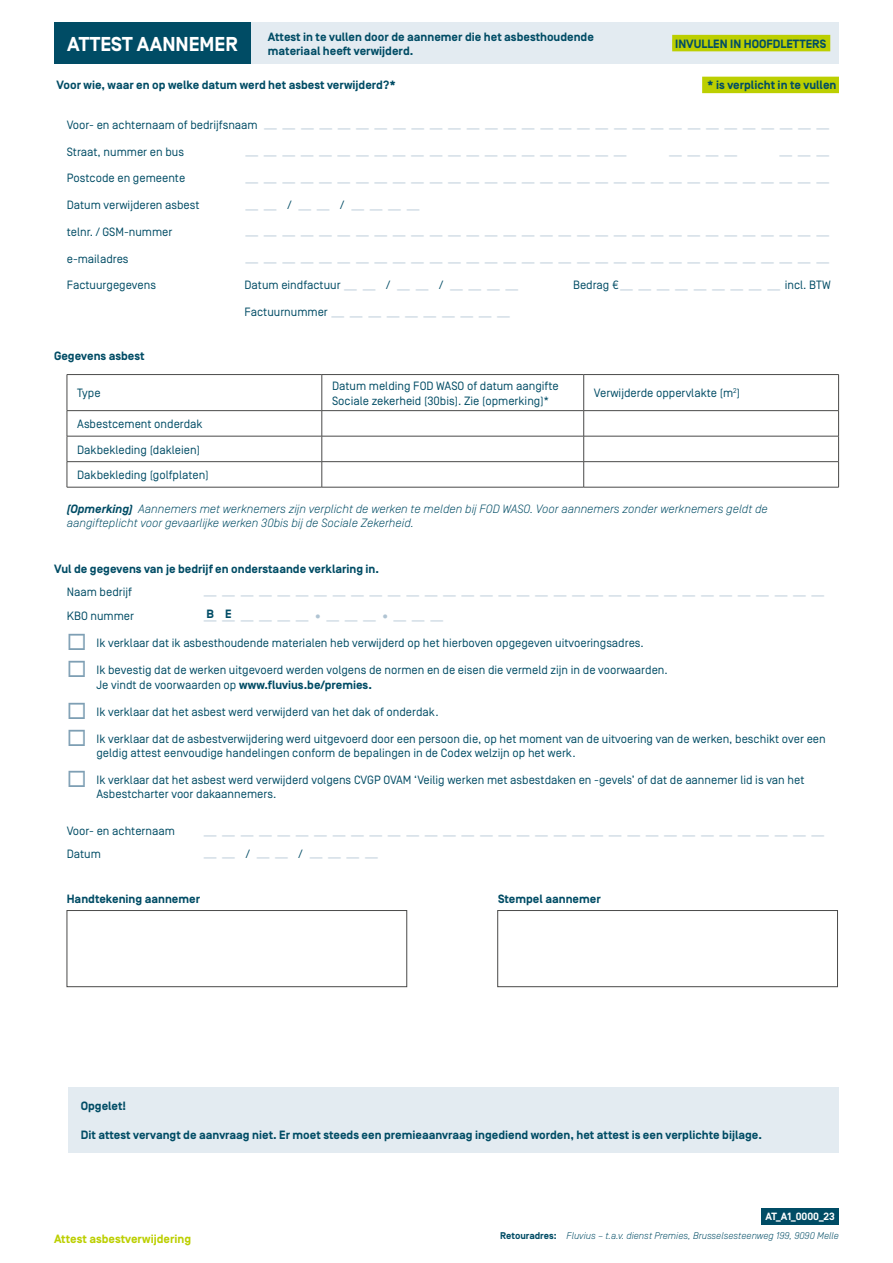
<style>
.page{position:relative;width:893px;height:1263px;background:#fff}
.page>*{position:absolute;margin:0;border:0;box-sizing:border-box;transform-origin:0 0}
.t1{font:700 20.1px "Simplon Norm";color:#fff}
.t2{font:12px/14.4px "Simplon Norm";color:#004c65}
.t3{font:700 12px/14.4px "Simplon Norm";color:#004c65}
.t4{font:12px "Simplon Norm";color:#b0c4d3;scale:1.5 1}
.t5{font:italic 300 12px/14.4px "Simplon Norm";color:#004c65}
.t6{font:700 12px "Simplon Norm";color:#bccf00}
.t7{font:700 10.5px "Simplon Norm";letter-spacing:-.005em;color:#fff}
.t8{font:italic 300 9.75px "Simplon Norm";color:#004c65}
.s1{color:#bccf00}
.s2{color:#b0c4d3}
.s3{color:#fff}
.s4{font-weight:700}
.s5{color:#7e9fb4}
.s6{font-weight:700;font-style:normal}
</style>
<div class="page">
<div style="left:54px;top:23px;width:197px;height:41px;background:#004c65"></div>
<div style="left:251px;top:23px;width:588px;height:41px;background:#e3ebf1"></div>
<div style="left:672px;top:35px;width:158px;height:16px;background:#bccf00"></div>
<div style="left:761px;top:1207px;width:78px;height:17px;background:#004c65"></div>
<div style="left:702px;top:77px;width:137px;height:16px;background:#bccf00"></div>
<svg style="left:68px;top:375px;width:770px;height:112px"></svg>
<hr style="left:67px;top:374px;width:255px;height:1px;background:#4a4a49">
<hr style="left:67px;top:375px;width:1px;height:35px;background:#4a4a49">
<hr style="left:322px;top:374px;width:262px;height:1px;background:#4a4a49">
<hr style="left:322px;top:375px;width:1px;height:35px;background:#4a4a49">
<hr style="left:584px;top:374px;width:255px;height:1px;background:#4a4a49">
<hr style="left:583px;top:375px;width:1px;height:35px;background:#4a4a49">
<hr style="left:838px;top:375px;width:1px;height:35px;background:#4a4a49">
<hr style="left:67px;top:410px;width:255px;height:1px;background:#4a4a49">
<hr style="left:322px;top:410px;width:262px;height:1px;background:#4a4a49">
<hr style="left:584px;top:410px;width:255px;height:1px;background:#4a4a49">
<hr style="left:67px;top:436px;width:255px;height:1px;background:#4a4a49">
<hr style="left:322px;top:436px;width:262px;height:1px;background:#4a4a49">
<hr style="left:584px;top:436px;width:255px;height:1px;background:#4a4a49">
<hr style="left:67px;top:461px;width:255px;height:1px;background:#4a4a49">
<svg style="left:67px;top:411px;width:1px;height:76px"></svg>
<hr style="left:322px;top:461px;width:262px;height:1px;background:#4a4a49">
<svg style="left:322px;top:411px;width:1px;height:76px"></svg>
<hr style="left:584px;top:461px;width:255px;height:1px;background:#4a4a49">
<svg style="left:583px;top:411px;width:1px;height:76px"></svg>
<svg style="left:838px;top:411px;width:1px;height:76px"></svg>
<hr style="left:584px;top:487px;width:255px;height:1px;background:#4a4a49">
<hr style="left:67px;top:487px;width:255px;height:1px;background:#4a4a49">
<hr style="left:322px;top:487px;width:262px;height:1px;background:#4a4a49">
<div style="left:497px;top:910px;width:341px;height:77px;background:#fff;border:1px solid #4a4a49"></div>
<div style="left:67px;top:910px;width:340px;height:77px;background:#fff;border:1px solid #4a4a49"></div>
<div style="left:68px;top:1087px;width:771px;height:65px;background:#e3ebf1"></div>
<h1 class="t1" style="left:67px;top:33px;width:172px">ATTEST AANNEMER</h1>
<p class="t3" style="left:268px;top:30px;width:328px">Attest in te vullen door de aannemer die het asbesthoudende materiaal heeft verwijderd.</p>
<p class="t3" style="left:672px;top:37px;width:158px"><span class="s1">|</span>INVULLEN IN HOOFDLETTERS<span class="s1">|</span></p>
<p class="t3" style="left:57px;top:79px;width:341px">Voor wie, waar en op welke datum werd het asbest verwijderd?*</p>
<p class="t3" style="left:707px;top:79px;width:131px">* is verplicht in te vullen</p>
<p class="t2" style="left:67px;top:118px;width:765px">Voor- en achternaam of bedrijfsnaam <span class="s2">———————————————————————————————</span></p>
<p class="t2" style="left:67px;top:145px;width:119px">Straat, nummer en bus</p>
<p class="t4" style="left:244px;top:150px;width:392px">—————————————————————<span class="s3">——</span>————<span class="s3">——</span>———</p>
<p class="t2" style="left:67px;top:171px;width:120px">Postcode en gemeente</p>
<p class="t4" style="left:244px;top:176px;width:392px">————————————————————————————————</p>
<p class="t2" style="left:67px;top:198px;width:134px">Datum verwijderen asbest</p>
<p class="t4" style="left:244px;top:203px;width:133px">—— <sup>/</sup> —— <sup>/</sup> ————<span class="s3">—</span></p>
<p class="t2" style="left:67px;top:225px;width:107px">telnr. / GSM-nummer</p>
<p class="t4" style="left:244px;top:230px;width:392px">————————————————————————————————</p>
<p class="t2" style="left:67px;top:252px;width:63px">e-mailadres</p>
<p class="t4" style="left:244px;top:257px;width:392px">————————————————————————————————</p>
<p class="t2" style="left:67px;top:278px;width:91px">Factuurgegevens</p>
<p class="t2" style="left:244px;top:278px;width:276px">Datum eindfactuur <span class="s2">— —</span> / <span class="s2">— —</span> / <span class="s2">— — — —</span></p>
<p class="t2" style="left:573px;top:278px;width:259px">Bedrag €<span class="s2">— — — — — — — — —</span> incl. BTW</p>
<p class="t2" style="left:245px;top:305px;width:268px">Factuurnummer <span class="s2">— — — — — — — — — —</span></p>
<p class="t3" style="left:54px;top:349px;width:92px">Gegevens asbest</p>
<p class="t2" style="left:77px;top:386px;width:25px">Type</p>
<p class="t2" style="left:332px;top:379px;width:228px">Datum melding FOD WASO of datum aangifte<br>Sociale zekerheid (30bis). Zie (opmerking)*</p>
<p class="t2" style="left:594px;top:386px;width:148px">Verwijderde oppervlakte (m<sup>2</sup>)</p>
<p class="t2" style="left:77px;top:412px;width:133px;line-height:25.5px">Asbestcement onderdak<br>Dakbekleding (dakleien)<br>Dakbekleding (golfplaten)</p>
<p class="t5" style="left:67px;top:502px;width:703px"><span class="s4">(Opmerking)</span> Aannemers met werknemers zijn verplicht de werken te melden bij FOD WASO. Voor aannemers zonder werknemers geldt de aangifteplicht voor gevaarlijke werken 30bis bij de Sociale Zekerheid.</p>
<p class="t3" style="left:54px;top:562px;width:327px">Vul de gegevens van je bedrijf en onderstaande verklaring in.</p>
<p class="t2" style="left:67px;top:584px;width:67px">Naam bedrijf</p>
<p class="t4" style="left:203px;top:589px;width:416px">——————————————————————————————————</p>
<p class="t2" style="left:67px;top:609px;width:69px">KBO nummer</p>
<p class="t4" style="left:203px;top:614px;width:162px">——————•———•———</p>
<p class="t2" style="left:67px;top:636px;width:579px"><span class="s5">◻</span> Ik verklaar dat ik asbesthoudende materialen heb verwijderd op het hierboven opgegeven uitvoeringsadres.</p>
<p class="t2" style="left:97px;top:663px;width:573px;text-indent:-30px"><span class="s5">◻</span> Ik bevestig dat de werken uitgevoerd werden volgens de normen en de eisen die vermeld zijn in de voorwaarden.<br>Je vindt de voorwaarden op <span class="s4">www.fluvius.be/premies.</span></p>
<p class="t2" style="left:67px;top:704px;width:373px"><span class="s5">◻</span> Ik verklaar dat het asbest werd verwijderd van het dak of onderdak.</p>
<p class="t2" style="left:97px;top:731px;width:731px;text-indent:-30px"><span class="s5">◻</span> Ik verklaar dat de asbestverwijdering werd uitgevoerd door een persoon die, op het moment van de uitvoering van de werken, beschikt over een geldig attest eenvoudige handelingen conform de bepalingen in de Codex welzijn op het werk.</p>
<p class="t2" style="left:97px;top:773px;width:709px;text-indent:-30px"><span class="s5">◻</span> Ik verklaar dat het asbest werd verwijderd volgens CVGP OVAM ‘Veilig werken met asbestdaken en -gevels’ of dat de aannemer lid is van het<br>Asbestcharter voor dakaannemers.</p>
<p class="t2" style="left:67px;top:824px;width:110px">Voor- en achternaam</p>
<p class="t4" style="left:203px;top:829px;width:416px">——————————————————————————————————</p>
<p class="t2" style="left:67px;top:847px;width:36px">Datum</p>
<p class="t4" style="left:203px;top:852px;width:119px">—— <sup>/</sup> —— <sup>/</sup> ————</p>
<p class="t3" style="left:67px;top:892px;width:135px">Handtekening aannemer</p>
<p class="t3" style="left:498px;top:892px;width:104px">Stempel aannemer</p>
<p class="t3" style="left:206px;top:607px;width:27px">B E</p>
<p class="t3" style="left:81px;top:1099px;width:47px">Opgelet!</p>
<p class="t3" style="left:81px;top:1128px;width:683px">Dit attest vervangt de aanvraag niet. Er moet steeds een premieaanvraag ingediend worden, het attest is een verplichte bijlage.</p>
<p class="t7" style="left:765px;top:1211px;width:71px">AT_A1_0000_23</p>
<p class="t6" style="left:54px;top:1232px;width:139px">Attest asbestverwijdering</p>
<p class="t8" style="left:500px;top:1230px;width:340px"><span class="s6">Retouradres:</span> Fluvius – t.a.v. dienst Premies, Brusselsesteenweg 199, 9090 Melle</p>
</div>
